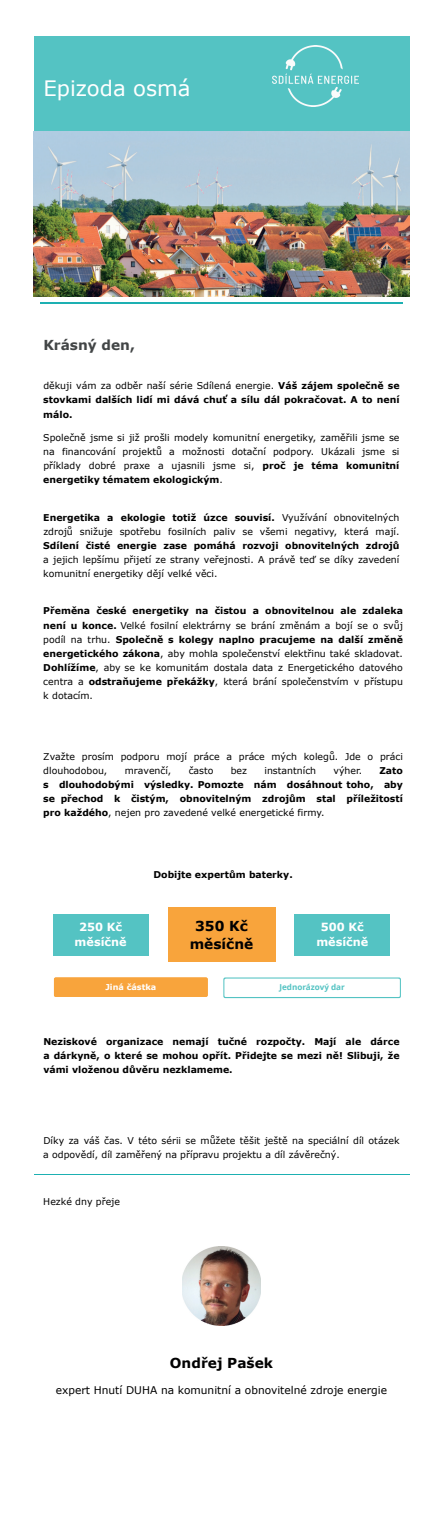
<style>
.page{position:relative;width:443px;height:1524px;background:#fff}
.page>*{position:absolute;margin:0;border:0;box-sizing:border-box;transform-origin:0 0}
.t1{font:21.25px "Verdana";color:#fff}
.t2{font:700 13.75px/18.1px "Verdana";color:#000001;text-align:center}
.t3{font:700 13.75px "Verdana";color:#424546}
.t4{font:700 11.25px/15px "Verdana";color:#fff;text-align:center}
.t5{font:10.62px "Verdana";color:#000001}
.t6{font:9.38px/14.1px "Verdana";color:#000001}
.t7{font:700 9.38px/14.1px "Verdana";color:#000001;text-align:justify}
.t8{font:700 8.12px "Open Sans";color:#54c3c3}
.t9{font:700 8.12px "Verdana";color:#fff}
.s1{font-weight:400}
.s2{font-weight:700}
</style>
<div class="page">
<div style="left:34px;top:36px;width:375px;height:95px;background:#54c3c3"></div>
<img style="left:273px;top:46px;width:85px;height:60px">
<hr style="left:40px;top:303px;width:363px;height:1px;background:#1db0b2">
<img style="left:34px;top:131px;width:375px;height:165px">
<div style="left:53px;top:914px;width:95px;height:42px;background:#54c3c3"></div>
<div style="left:168px;top:907px;width:107px;height:55px;background:#f8a43c"></div>
<div style="left:295px;top:914px;width:95px;height:42px;background:#54c3c3"></div>
<div style="left:54px;top:977px;width:154px;height:20px;background:#f8a43c"></div>
<svg style="left:223px;top:977px;width:178px;height:22px"></svg>
<hr style="left:34px;top:1174px;width:375px;height:1px;background:#1db0b2">
<img style="left:182px;top:1247px;width:79px;height:78px">
<h1 class="t1" style="left:43px;top:73px;width:149px">Epizoda osmá</h1>
<h2 class="t3" style="left:43px;top:335px;width:93px">Krásný den,</h2>
<p class="t7" style="left:43px;top:379px;width:358px"><span class="s1">děkuji vám za odběr naší série Sdílená energie.</span> Váš zájem společně se stovkami dalších lidí mi dává chuť a sílu dál pokračovat. A to není málo.</p>
<p class="t6" style="left:43px;top:431px;width:358px;text-align:justify">Společně jsme si již prošli modely komunitní energetiky, zaměřili jsme se na financování projektů a možnosti dotační podpory. Ukázali jsme si příklady dobré praxe a ujasnili jsme si, <span class="s2">proč je téma komunitní energetiky tématem ekologickým</span>.</p>
<p class="t6" style="left:43px;top:510px;width:358px"><span class="s2">Energetika a ekologie totiž úzce souvisí.</span> Využívání obnovitelných zdrojů snižuje spotřebu fosilních paliv se všemi negativy, která mají.</p>
<p class="t7" style="left:43px;top:538px;width:358px">Sdílení čisté energie zase pomáhá rozvoji obnovitelných zdrojů</p>
<p class="t6" style="left:43px;top:552px;width:358px">a jejich lepšímu přijetí ze strany veřejnosti. A právě teď se díky zavedení komunitní energetiky dějí velké věci.</p>
<p class="t6" style="left:43px;top:604px;width:361px;text-align:justify"><span class="s2">Přeměna české energetiky na čistou a obnovitelnou ale zdaleka není u konce.</span> Velké fosilní elektrárny se brání změnám a bojí se o svůj podíl na trhu. <span class="s2">Společně s kolegy naplno pracujeme na další změně energetického zákona</span>, aby mohla společenství elektřinu také skladovat.<br><span class="s2">Dohlížíme</span>, aby se ke komunitám dostala data z Energetického datového centra a <span class="s2">odstraňujeme překážky</span>, která brání společenstvím v přístupu k dotacím.</p>
<p class="t6" style="left:43px;top:749px;width:361px">Zvažte prosím podporu mojí práce a práce mých kolegů. Jde o práci dlouhodobou,</p>
<p class="t6" style="left:125px;top:764px;width:48px">mravenčí,</p>
<p class="t6" style="left:189px;top:764px;width:26px">často</p>
<p class="t6" style="left:231px;top:764px;width:18px">bez</p>
<p class="t6" style="left:264px;top:764px;width:53px">instantních</p>
<p class="t6" style="left:333px;top:764px;width:30px">výher.</p>
<p class="t7" style="left:43px;top:763px;width:361px;text-indent:336px">Zato s dlouhodobými výsledky. Pomozte nám dosáhnout toho, aby se přechod k čistým, obnovitelným zdrojům stal příležitostí pro každého<span class="s1">, nejen pro zavedené velké energetické firmy.</span></p>
<p class="t7" style="left:153px;top:867px;width:141px">Dobijte expertům baterky.</p>
<p class="t4" style="left:75px;top:919px;width:53px">250 Kč měsíčně</p>
<h2 class="t2" style="left:190px;top:916px;width:65px">350 Kč měsíčně</h2>
<p class="t4" style="left:316px;top:919px;width:53px">500 Kč měsíčně</p>
<p class="t9" style="left:105px;top:981px;width:52px">Jiná částka</p>
<p class="t8" style="left:279px;top:981px;width:67px">Jednorázový dar</p>
<p class="t7" style="left:43px;top:1034px;width:358px">Neziskové organizace nemají tučné rozpočty. Mají ale dárce a dárkyně, o které se mohou opřít. Přidejte se mezi ně! Slibuji, že vámi vloženou důvěru nezklameme.</p>
<p class="t6" style="left:43px;top:1134px;width:358px;line-height:13.8px">Díky za váš čas. V této sérii se můžete těšit ještě na speciální díl otázek a odpovědí, díl zaměřený na přípravu projektu a díl závěrečný.</p>
<p class="t6" style="left:43px;top:1194px;width:78px">Hezké dny přeje</p>
<h2 class="t2" style="left:170px;top:1353px;width:105px">Ondřej Pašek</h2>
<p class="t5" style="left:56px;top:1383px;width:333px">expert Hnutí DUHA na komunitní a obnovitelné zdroje energie</p>
</div>
